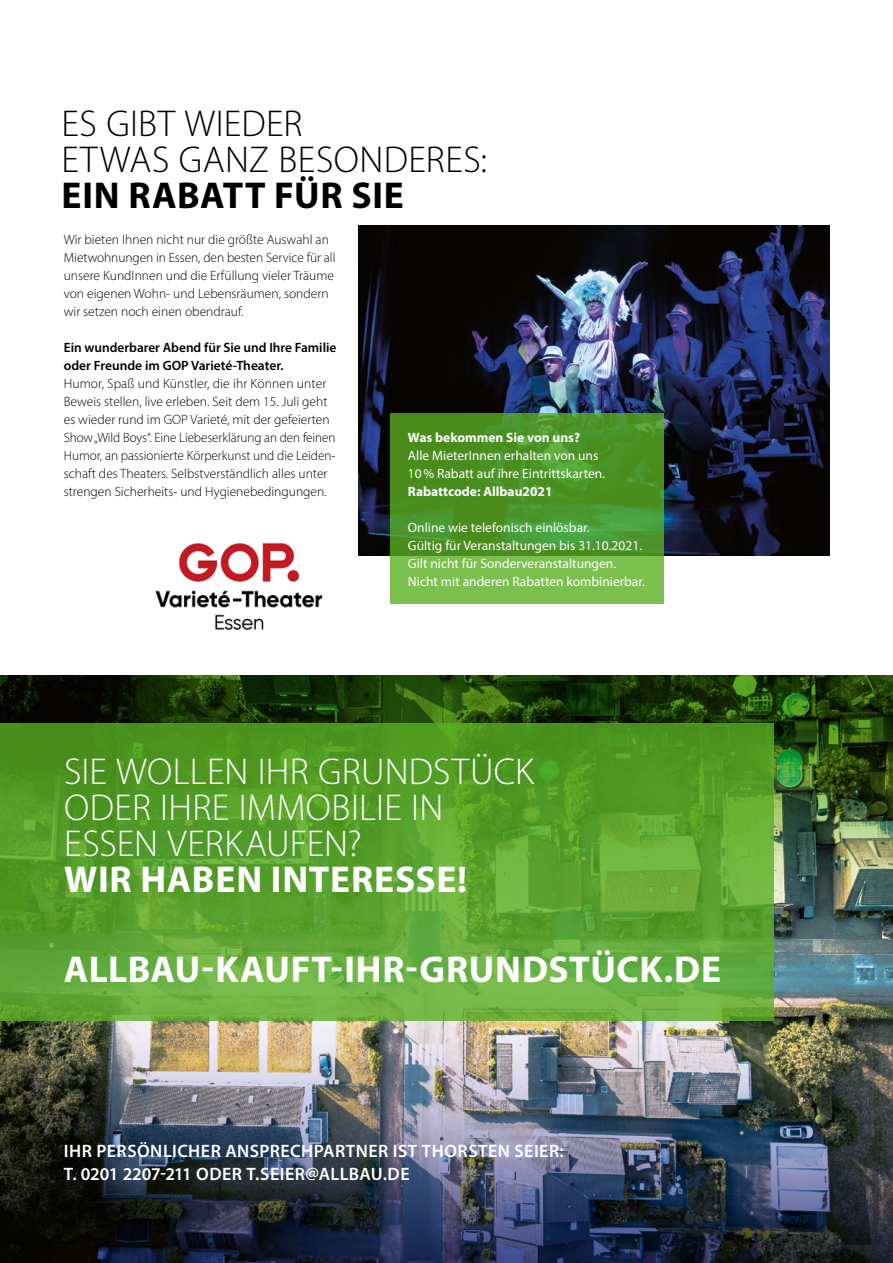
<style>
.page{position:relative;width:893px;height:1263px;background:#fff}
.page>*{position:absolute;margin:0;border:0;box-sizing:border-box;transform-origin:0 0}
.t1{font:300 37.5px/36px "Myriad Pro";letter-spacing:.005em;color:#fff}
.t2{font:700 37.5px "Myriad Pro";letter-spacing:.015em;color:#fff}
.t3{font:300 37.5px/36px "Myriad Pro";letter-spacing:.01em;color:#000}
.t4{font:700 37.5px "Myriad Pro";letter-spacing:.02em;color:#000}
.t5{font:600 18px/22.5px "Myriad Pro";letter-spacing:.025em;color:#fff}
.t6{font:300 13.5px/18px "Myriad Pro";color:#000}
.t7{font:13.5px/18px "Myriad Pro";color:#fff}
.t8{font:600 13.5px/18px "Myriad Pro";color:#000}
.t9{font:700 13.5px "Myriad Pro";color:#fff}
</style>
<div class="page">
<img style="left:0;top:676px;width:893px;height:587px">
<img style="left:359px;top:226px;width:470px;height:329px">
<svg style="left:390px;top:413px;width:274px;height:191px;background:#569e30"></svg>
<svg style="left:0;top:723px;width:774px;height:297px;background:#5ba32f"></svg>
<img style="left:155px;top:542px;width:168px;height:88px">
<h1 class="t3" style="left:61px;top:105px;width:427px">ES GIBT WIEDER<br>ETWAS GANZ BESONDERES:</h1>
<h1 class="t4" style="left:61px;top:171px;width:344px">EIN RABATT FÜR SIE</h1>
<p class="t6" style="left:64px;top:230px;width:273px">Wir bieten Ihnen nicht nur die größte Auswahl an Mietwohnungen in Essen, den besten Service für all unsere KundInnen und die Erfüllung vieler Träume von eigenen Wohn- und Lebensräumen, sondern wir setzen noch einen obendrauf.</p>
<p class="t8" style="left:64px;top:338px;width:274px">Ein wunderbarer Abend für Sie und Ihre Familie oder Freunde im GOP Varieté-Theater.</p>
<p class="t6" style="left:64px;top:374px;width:273px">Humor, Spaß und Künstler, die ihr Können unter Beweis stellen, live erleben. Seit dem 15. Juli geht es wieder rund im GOP Varieté, mit der gefeierten Show „Wild Boys“. Eine Liebeserklärung an den feinen Humor, an passionierte Körperkunst und die Leiden‑ schaft des Theaters. Selbstverständlich alles unter strengen Sicherheits- und Hygienebedingungen.</p>
<p class="t9" style="left:408px;top:428px;width:174px">Was bekommen Sie von uns?</p>
<p class="t7" style="left:408px;top:446px;width:199px">Alle MieterInnen erhalten von uns<br>10% Rabatt auf ihre Eintrittskarten.</p>
<p class="t9" style="left:408px;top:482px;width:146px">Rabattcode: Allbau2021</p>
<p class="t7" style="left:408px;top:518px;width:238px">Online wie telefonisch einlösbar.<br>Gültig für Veranstaltungen bis 31.10.2021.<br>Gilt nicht für Sonderveranstaltungen.<br>Nicht mit anderen Rabatten kombinierbar.</p>
<h1 class="t1" style="left:64px;top:753px;width:471px">SIE WOLLEN IHR GRUNDSTÜCK<br>ODER IHRE IMMOBILIE IN<br>ESSEN VERKAUFEN?</h1>
<h1 class="t2" style="left:64px;top:855px;width:404px">WIR HABEN INTERESSE!</h1>
<h1 class="t2" style="left:64px;top:945px;width:659px">ALLBAU-KAUFT-IHR-GRUNDSTÜCK.DE</h1>
<h2 class="t5" style="left:64px;top:1140px;width:501px">IHR PERSÖNLICHER ANSPRECHPARTNER IST THORSTEN SEIER:<br>T. 0201 2207-211 ODER T.SEIER@ALLBAU.DE</h2>
</div>
